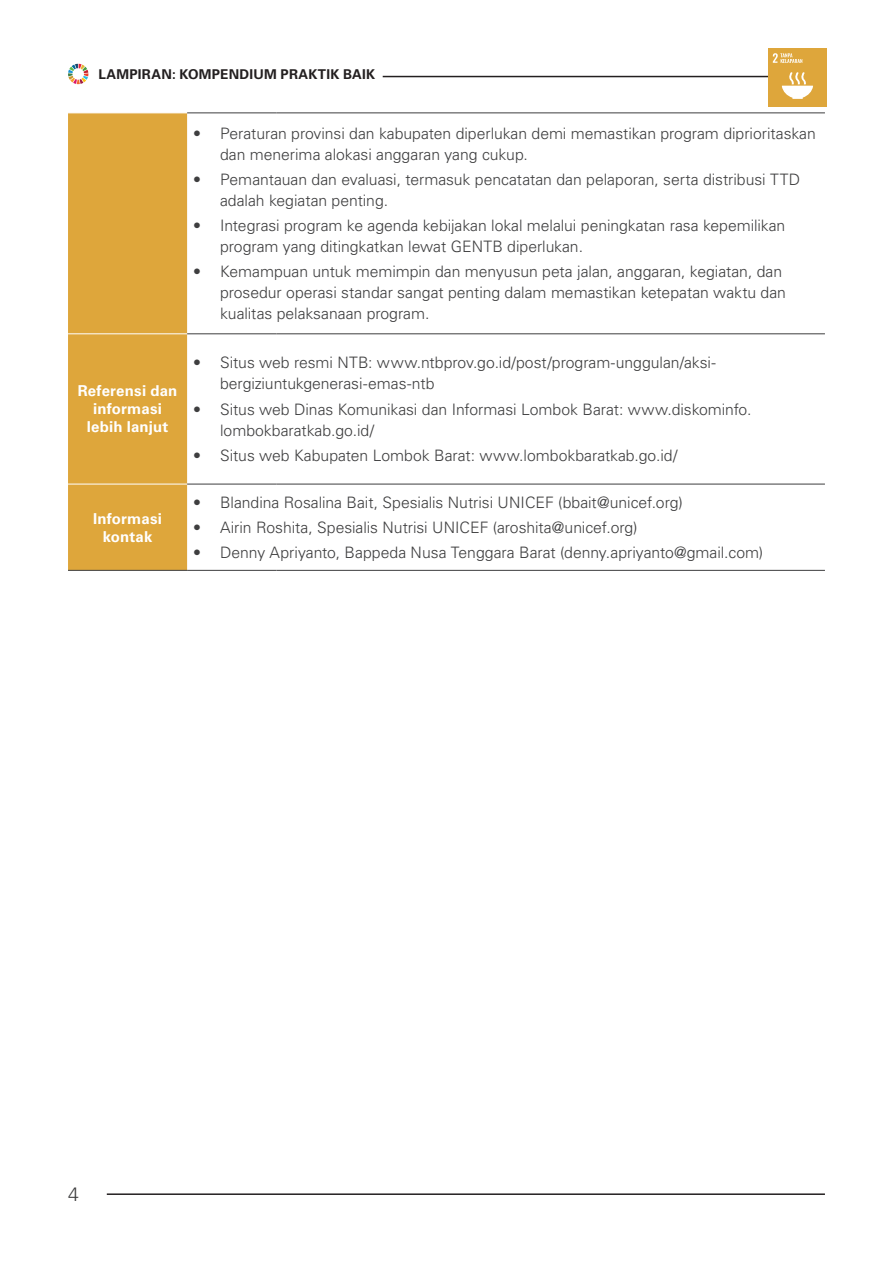
<style>
.page{position:relative;width:893px;height:1263px;background:#fff}
.page>*{position:absolute;margin:0;border:0;box-sizing:border-box;transform-origin:0 0}
.t1{font:300 19.5px "Univers LT Std";color:#3e3e3f}
.t2{font:300 15.75px/21px "Univers LT Std";letter-spacing:-.005em;color:#3e3e3f}
.bold_center{font:700 15px/18px "Univers LT Std";letter-spacing:.015em;color:#fff;text-align:center}
.t3{font:700 13.5px "Univers LT Std";letter-spacing:.015em;color:#231f20}
</style>
<div class="page">
<hr style="left:107px;top:1193px;width:718px;height:2px;background:#231f20">
<svg style="left:68px;top:64px;width:20px;height:20px"></svg>
<hr style="left:383px;top:76px;width:442px;height:1px;background:#231f20">
<div style="left:68px;top:114px;width:119px;height:456px;background:#dea63b"></div>
<hr style="left:187px;top:113px;width:89px;height:1px;background:#3e3e3f">
<hr style="left:276px;top:113px;width:549px;height:1px;background:#3e3e3f">
<hr style="left:187px;top:334px;width:89px;height:1px;background:#3e3e3f">
<hr style="left:276px;top:334px;width:549px;height:1px;background:#3e3e3f">
<hr style="left:187px;top:484px;width:89px;height:1px;background:#3e3e3f">
<hr style="left:276px;top:484px;width:549px;height:1px;background:#3e3e3f">
<hr style="left:68px;top:334px;width:119px;height:1px;background:#fff">
<hr style="left:68px;top:484px;width:119px;height:1px;background:#fff">
<hr style="left:68px;top:570px;width:119px;height:1px;background:#3e3e3f">
<hr style="left:187px;top:570px;width:89px;height:1px;background:#3e3e3f">
<hr style="left:276px;top:570px;width:549px;height:1px;background:#3e3e3f">
<div style="left:768px;top:48px;width:58px;height:58px;background:#dea63b"></div>
<svg style="left:773px;top:53px;width:29px;height:10px"></svg>
<svg style="left:782px;top:72px;width:31px;height:27px"></svg>
<p class="t3" style="left:99px;top:66px;width:278px">LAMPIRAN: KOMPENDIUM PRAKTIK BAIK</p>
<p class="bold_center" style="left:78px;top:382px;width:101px">Referensi dan informasi lebih lanjut</p>
<p class="bold_center" style="left:93px;top:509px;width:70px">Informasi kontak</p>
<p class="t2" style="left:220px;top:123px;width:597px;text-indent:-27px">• Peraturan provinsi dan kabupaten diperlukan demi memastikan program diprioritaskan dan menerima alokasi anggaran yang cukup.</p>
<p class="t2" style="left:220px;top:169px;width:582px;text-indent:-27px">• Pemantauan dan evaluasi, termasuk pencatatan dan pelaporan, serta distribusi TTD adalah kegiatan penting.</p>
<p class="t2" style="left:220px;top:215px;width:567px;text-indent:-27px">• Integrasi program ke agenda kebijakan lokal melalui peningkatan rasa kepemilikan program yang ditingkatkan lewat GENTB diperlukan.</p>
<p class="t2" style="left:220px;top:261px;width:567px;text-indent:-27px">• Kemampuan untuk memimpin dan menyusun peta jalan, anggaran, kegiatan, dan prosedur operasi standar sangat penting dalam memastikan ketepatan waktu dan kualitas pelaksanaan program.</p>
<p class="t2" style="left:220px;top:352px;width:497px;text-indent:-27px">• Situs web resmi NTB: www.ntbprov.go.id/post/program-unggulan/aksi&shy;bergiziuntukgenerasi-emas-ntb</p>
<p class="t2" style="left:220px;top:399px;width:533px;text-indent:-27px">• Situs web Dinas Komunikasi dan Informasi Lombok Barat: www.diskominfo. lombokbaratkab.go.id/</p>
<p class="t2" style="left:193px;top:445px;width:486px">• Situs web Kabupaten Lombok Barat: www.lombokbaratkab.go.id/</p>
<p class="t2" style="left:193px;top:492px;width:491px">• Blandina Rosalina Bait, Spesialis Nutrisi UNICEF (bbait@unicef.org)</p>
<p class="t2" style="left:193px;top:517px;width:446px">• Airin Roshita, Spesialis Nutrisi UNICEF (aroshita@unicef.org)</p>
<p class="t2" style="left:193px;top:542px;width:572px">• Denny Apriyanto, Bappeda Nusa Tenggara Barat (denny.apriyanto@gmail.com)</p>
<p class="t1" style="left:68px;top:1182px;width:12px">4</p>
</div>
